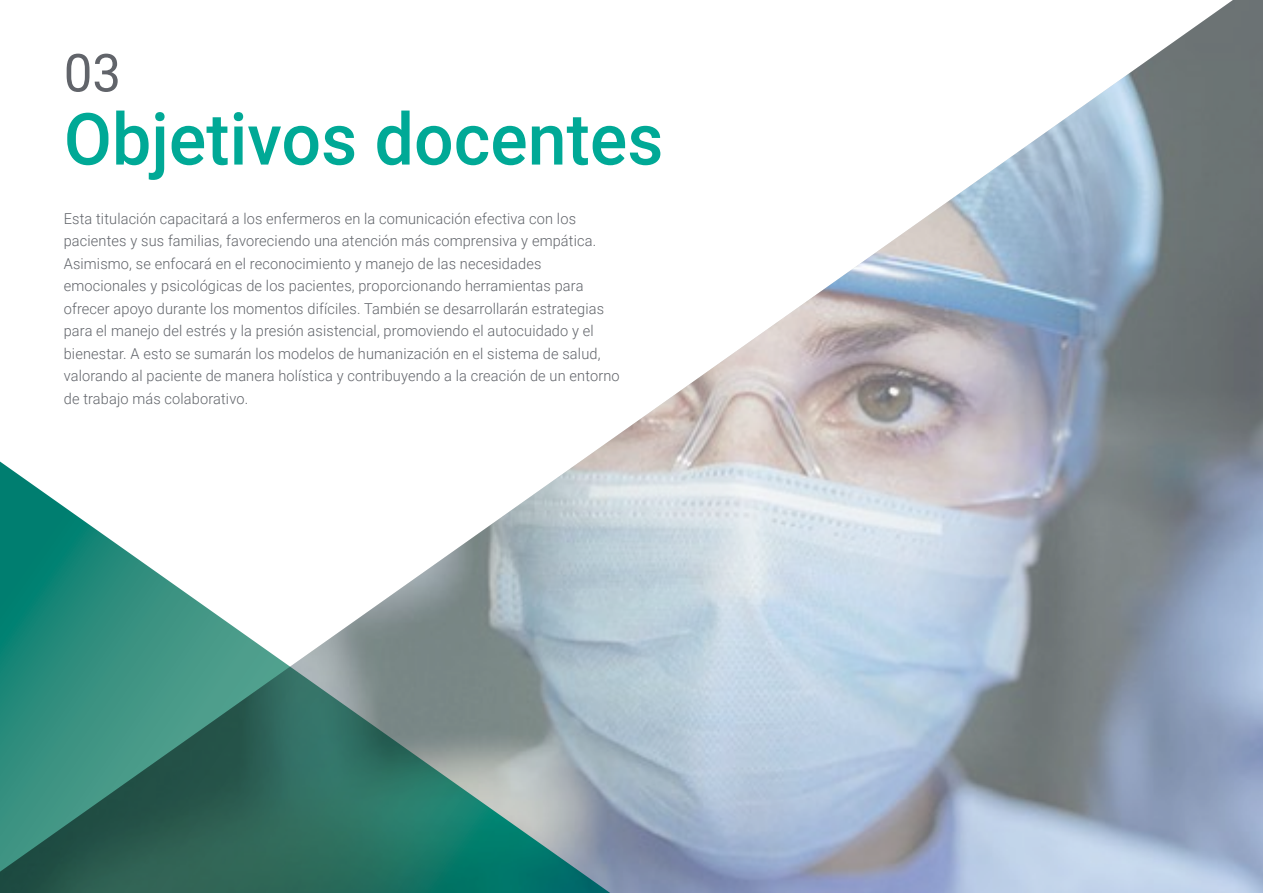
<style>
.page{position:relative;width:1263px;height:893px;background:#fff}
.page>*{position:absolute;margin:0;border:0;box-sizing:border-box;transform-origin:0 0}
.t1{font:500 72px "Roboto";color:#00a996}
.t2{font:52.5px "Roboto";color:#61646a}
.t3{font:300 15px/22.5px "Roboto";letter-spacing:.01em;color:#61646a}
</style>
<div class="page">
<img style="left:602px;top:0;width:661px;height:893px">
<svg style="left:0;top:446px;width:640px;height:447px"></svg>
<h2 class="t2" style="left:64px;top:36px;width:59px">03</h2>
<h1 class="t1" style="left:64px;top:89px;width:601px">Objetivos docentes</h1>
<p class="t3" style="left:64px;top:207px;width:557px">Esta titulación capacitará a los enfermeros en la comunicación efectiva con los pacientes y sus familias, favoreciendo una atención más comprensiva y empática.<br>Asimismo, se enfocará en el reconocimiento y manejo de las necesidades emocionales y psicológicas de los pacientes, proporcionando herramientas para ofrecer apoyo durante los momentos difíciles. También se desarrollarán estrategias para el manejo del estrés y la presión asistencial, promoviendo el autocuidado y el bienestar. A esto se sumarán los modelos de humanización en el sistema de salud, valorando al paciente de manera holística y contribuyendo a la creación de un entorno de trabajo más colaborativo.</p>
</div>
